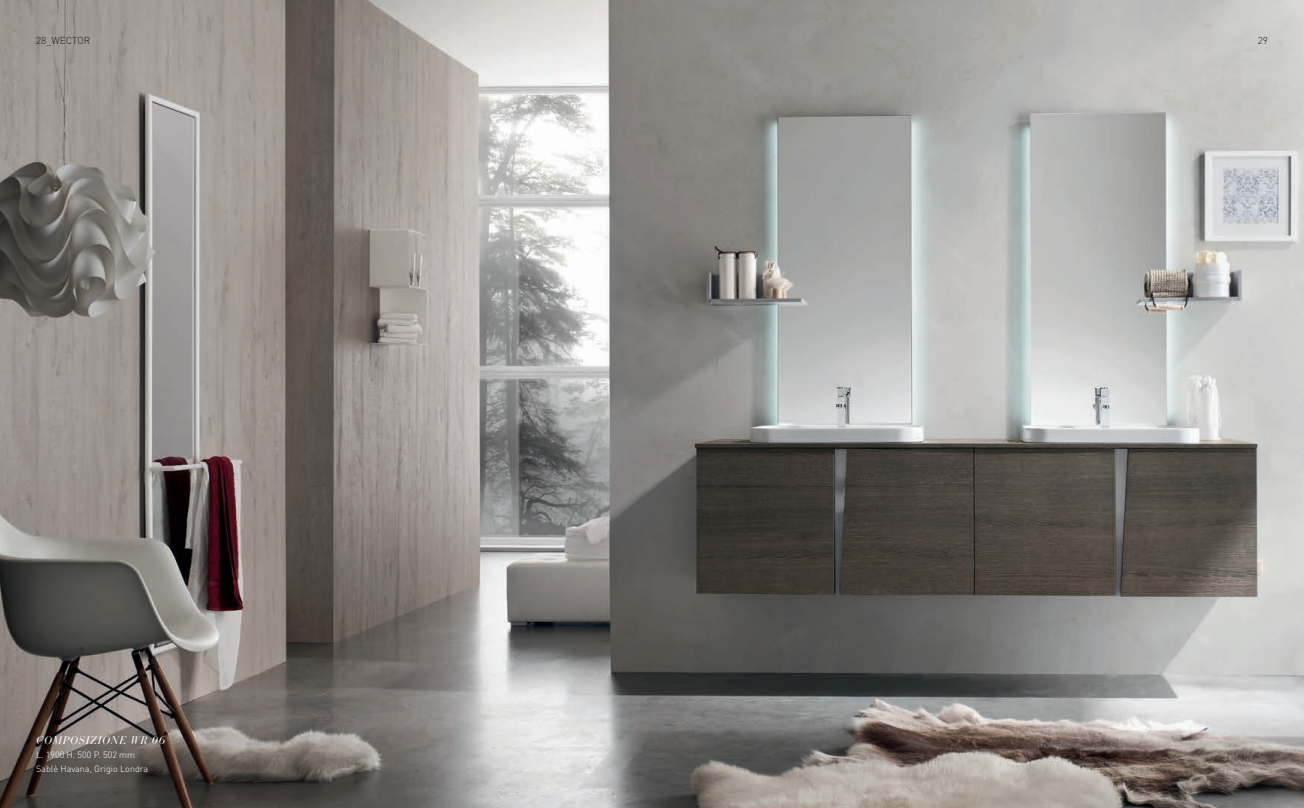
<style>
.page{position:relative;width:1304px;height:808px;background:#fff}
.page>*{position:absolute;margin:0;border:0;box-sizing:border-box;transform-origin:0 0}
.t1{font:italic 11px "Bauer Bodoni";letter-spacing:.07em;color:#fff}
.t2{font:300 10px "DIN";color:#231f20}
.t3{font:300 9px/14px "DIN";color:#fff}
</style>
<div class="page">
<img style="left:0;top:0;width:1304px;height:808px">
<p class="t2" style="left:36px;top:34px;width:56px">28_WECTOR</p>
<p class="t2" style="left:1258px;top:34px;width:12px">29</p>
<p class="t1" style="left:36px;top:733px;width:130px">COMPOSIZIONE WR 06</p>
<p class="t3" style="left:36px;top:748px;width:114px">L. 1900 H. 500 P. 502 mm<br>Sablè Havana, Grigio Londra</p>
</div>
